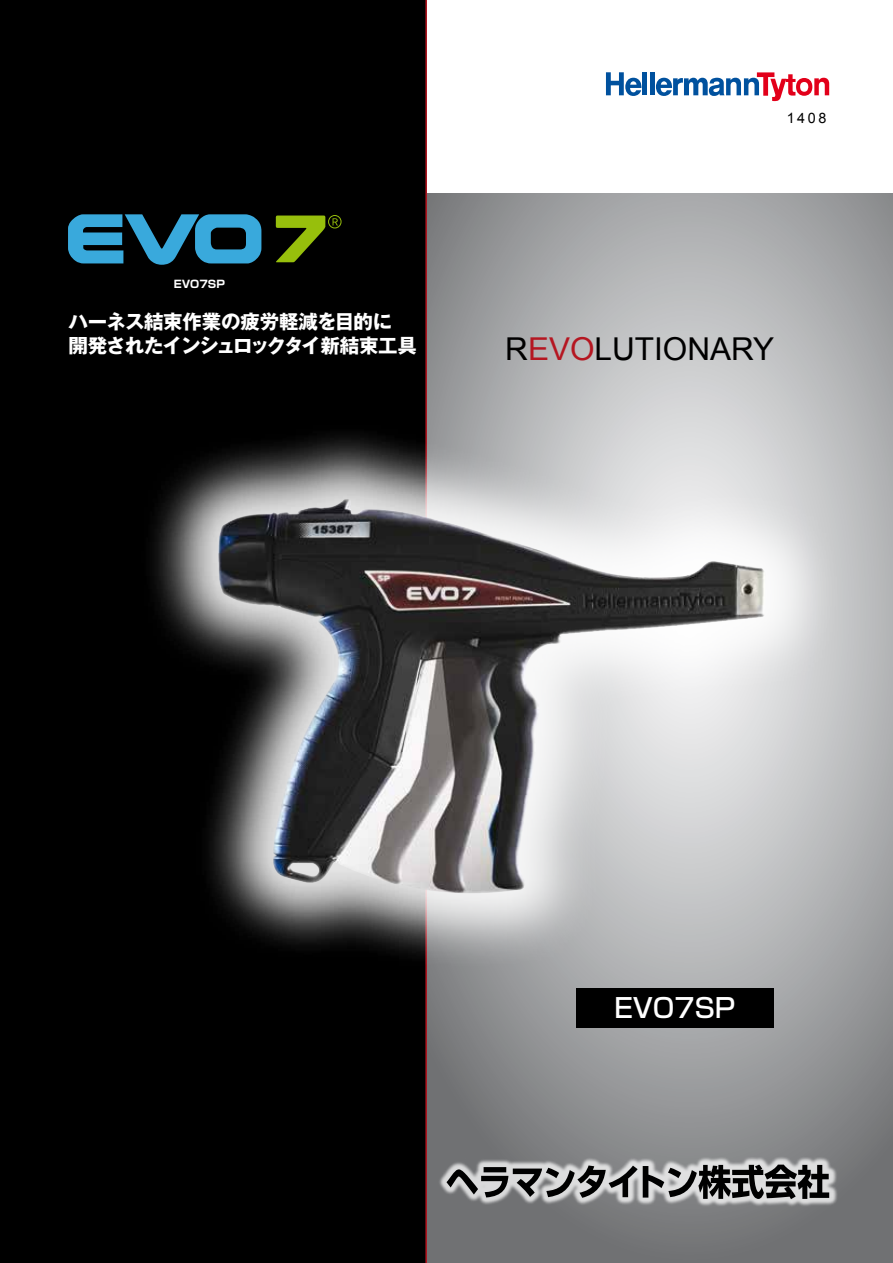
<style>
.page{position:relative;width:893px;height:1263px;background:#fff}
.page>*{position:absolute;margin:0;border:0;box-sizing:border-box;transform-origin:0 0}
.t1{font:31.5px "Arial";color:#000}
.t2{font:500 26.55px "Shin Go Pro";color:#fff}
.t3{font:700 19.5px/23.4px "Gothic MB101 Pro";letter-spacing:-.035em;color:#fff}
.t4{font:14.4px "Arial";color:#000}
.t5{font:700 10.5px "Shin Go Pro";color:#fff}
.s1{color:#b51621}
</style>
<div class="page">
<svg style="left:427px;top:193px;width:466px;height:1070px;background:#9c9e9f"></svg>
<div style="left:0;top:0;width:427px;height:1263px;background:#000"></div>
<div style="left:576px;top:988px;width:198px;height:39px;background:#000"></div>
<div style="left:438px;top:1156px;width:400px;height:51px;background:#fff;opacity:.75"></div>
<svg style="left:446px;top:1164px;width:383px;height:35px;background:#7f7f80"></svg>
<svg style="left:68px;top:214px;width:193px;height:51px;background:#236887"></svg>
<svg style="left:275px;top:216px;width:51px;height:46px;background:#4e6306"></svg>
<div style="left:328px;top:215px;width:13px;height:13px;border:1px solid #97bf0c;border-radius:50%"></div>
<svg style="left:333px;top:218px;width:5px;height:7px"></svg>
<div style="left:141px;top:423px;width:701px;height:547px;background:#fff;opacity:.9"></div>
<img style="left:218px;top:498px;width:548px;height:405px">
<svg style="left:606px;top:72px;width:35px;height:24px"></svg>
<hr style="left:643px;top:72px;width:4px;height:23px;background:#00519e">
<hr style="left:650px;top:72px;width:4px;height:23px;background:#00519e">
<svg style="left:656px;top:72px;width:173px;height:29px"></svg>
<p class="t5" style="left:174px;top:276px;width:53px">EVO7SP</p>
<p class="t3" style="left:69px;top:308px;width:350px">ハーネス結束作業の疲労軽減を目的に<br>開発されたインシュロックタイ新結束工具</p>
<p class="t4" style="left:787px;top:109px;width:41px">1408</p>
<h1 class="t1" style="left:505px;top:329px;width:270px">R<span class="s1">EVO</span>LUTIONARY</h1>
<h2 class="t2" style="left:614px;top:986px;width:122px">EVO7SP</h2>
</div>
